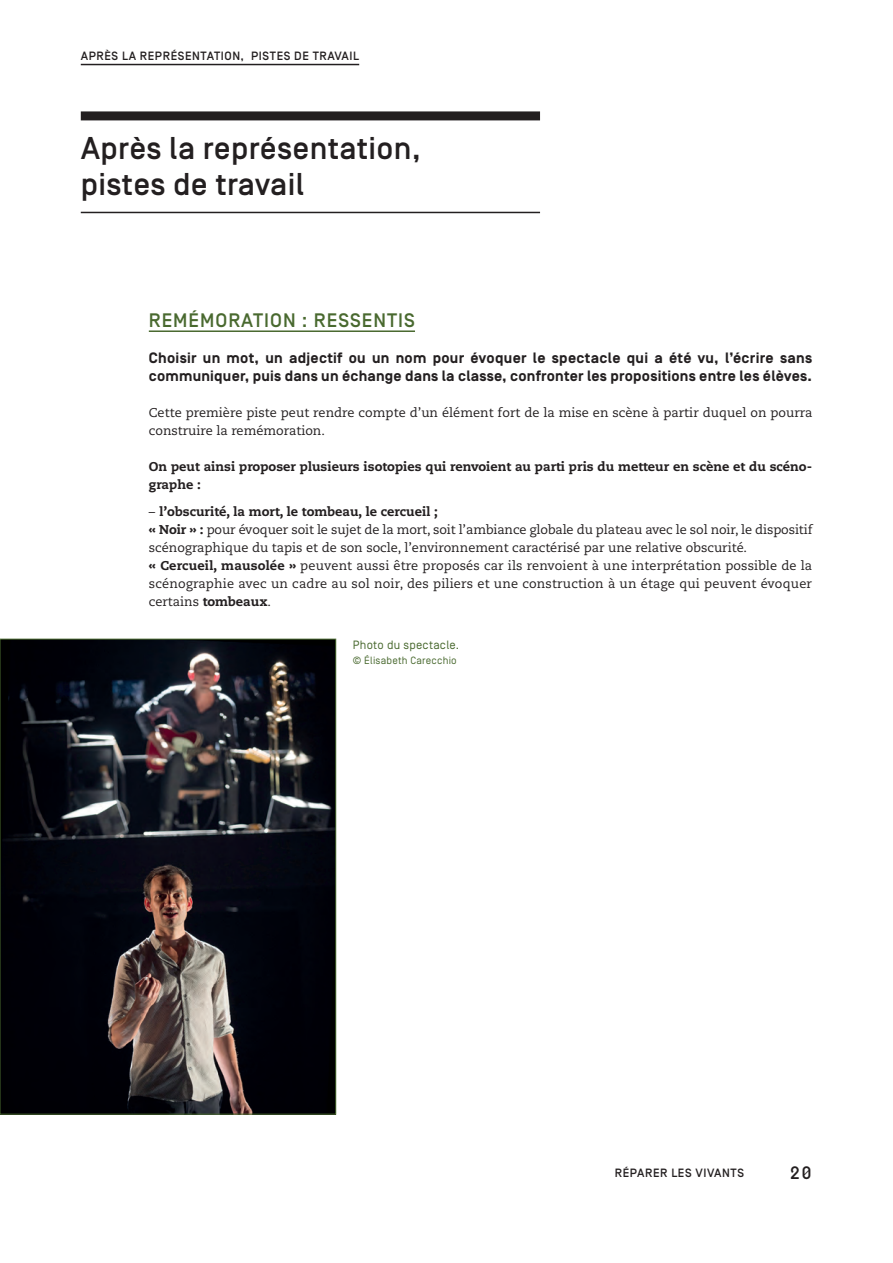
<style>
.page{position:relative;width:893px;height:1263px;background:#fff}
.page>*{position:absolute;margin:0;border:0;box-sizing:border-box;transform-origin:0 0}
.Titre_1{font:500 31.5px/36px "Simplon BP";letter-spacing:.01em;color:#231f20}
.Titre_2{font:500 19.5px "Simplon BP";letter-spacing:.05em;color:#49692f}
.t1{font:500 18px "Simplon BP Mono";color:#231f20}
.Texte_intro{font:700 15px/18px "Simplon BP";letter-spacing:.015em;color:#231f20}
.Texte_courant{font:12.75px/18px "Caecilia LT Std";color:#231f20}
.Texte_courant-2{font:800 12.75px/18px "Caecilia LT Std";color:#231f20}
.t2{font:500 12px "Simplon BP";letter-spacing:.05em;color:#231f20}
.Legende{font:12px "Simplon BP Regular";letter-spacing:.02em;color:#49692f}
.Legende-2{font:10.5px "Simplon BP Regular";letter-spacing:.02em;color:#49692f}
.s1{font-weight:400}
.s2{font-weight:800}
</style>
<div class="page">
<hr style="left:81px;top:64px;width:278px;height:1px;background:#231f20">
<div style="left:81px;top:111px;width:459px;height:9px;background:#231f20"></div>
<hr style="left:81px;top:212px;width:459px;height:1px;background:#231f20">
<hr style="left:149px;top:330px;width:266px;height:2px;background:#49692f">
<img style="left:2px;top:641px;width:332px;height:471px">
<div style="left:0;top:639px;width:336px;height:475px;border:1px solid #49692f"></div>
<p class="t2" style="left:81px;top:49px;width:17px">APRÈS</p>
<p class="t2" style="left:122px;top:49px;width:26px">LA REPRÉSE</p>
<p class="t2" style="left:192px;top:49px;width:16px">NTATI</p>
<p class="t2" style="left:225px;top:49px;width:34px">ON, PISTES</p>
<p class="t2" style="left:294px;top:49px;width:27px">DE TRAVAIL</p>
<p class="Titre_1" style="left:81px;top:130px;width:342px">APRÈS LA REPRÉSENTATION,<br>PISTES DE TRAVAIL</p>
<p class="Titre_2" style="left:149px;top:309px;width:268px">REMÉMORATION : RESSENTIS</p>
<p class="Texte_intro" style="left:149px;top:349px;width:665px">Choisir un mot, un adjectif ou un nom pour évoquer le spectacle qui a été vu, l’écrire sans communiquer, puis dans un échange dans la classe, confronter les propositions entre les élèves.</p>
<p class="Texte_courant" style="left:149px;top:404px;width:665px">Cette première piste peut rendre compte d’un élément fort de la mise en scène à partir duquel on pourra construire la remémoration.</p>
<p class="Texte_courant-2" style="left:149px;top:457px;width:665px">On peut ainsi proposer plusieurs isotopies qui renvoient au parti pris du metteur en scène et du scéno&shy;graphe :</p>
<p class="Texte_courant-2" style="left:149px;top:502px;width:291px"><span class="s1">–</span> l’obscurité, la mort, le tombeau, le cercueil ;</p>
<p class="Texte_courant" style="left:149px;top:521px;width:665px"><span class="s2">« Noir » :</span> pour évoquer soit le sujet de la mort, soit l’ambiance globale du plateau avec le sol noir, le dispositif scénographique du tapis et de son socle, l’environnement caractérisé par une relative obscurité.</p>
<p class="Texte_courant" style="left:149px;top:557px;width:665px;text-align:justify"><span class="s2">« Cercueil, mausolée »</span> peuvent aussi être proposés car ils renvoient à une interprétation possible de la scénographie avec un cadre au sol noir, des piliers et une construction à un étage qui peuvent évoquer certains <span class="s2">tombeaux</span>.</p>
<p class="Legende" style="left:353px;top:638px;width:108px">Photo du spectacle.</p>
<p class="Legende-2" style="left:353px;top:654px;width:105px">© Élisabeth Carecchio</p>
<p class="t2" style="left:615px;top:1166px;width:131px">RÉPARER LES VIVANTS</p>
<h3 class="t1" style="left:789px;top:1161px;width:24px">20</h3>
</div>
